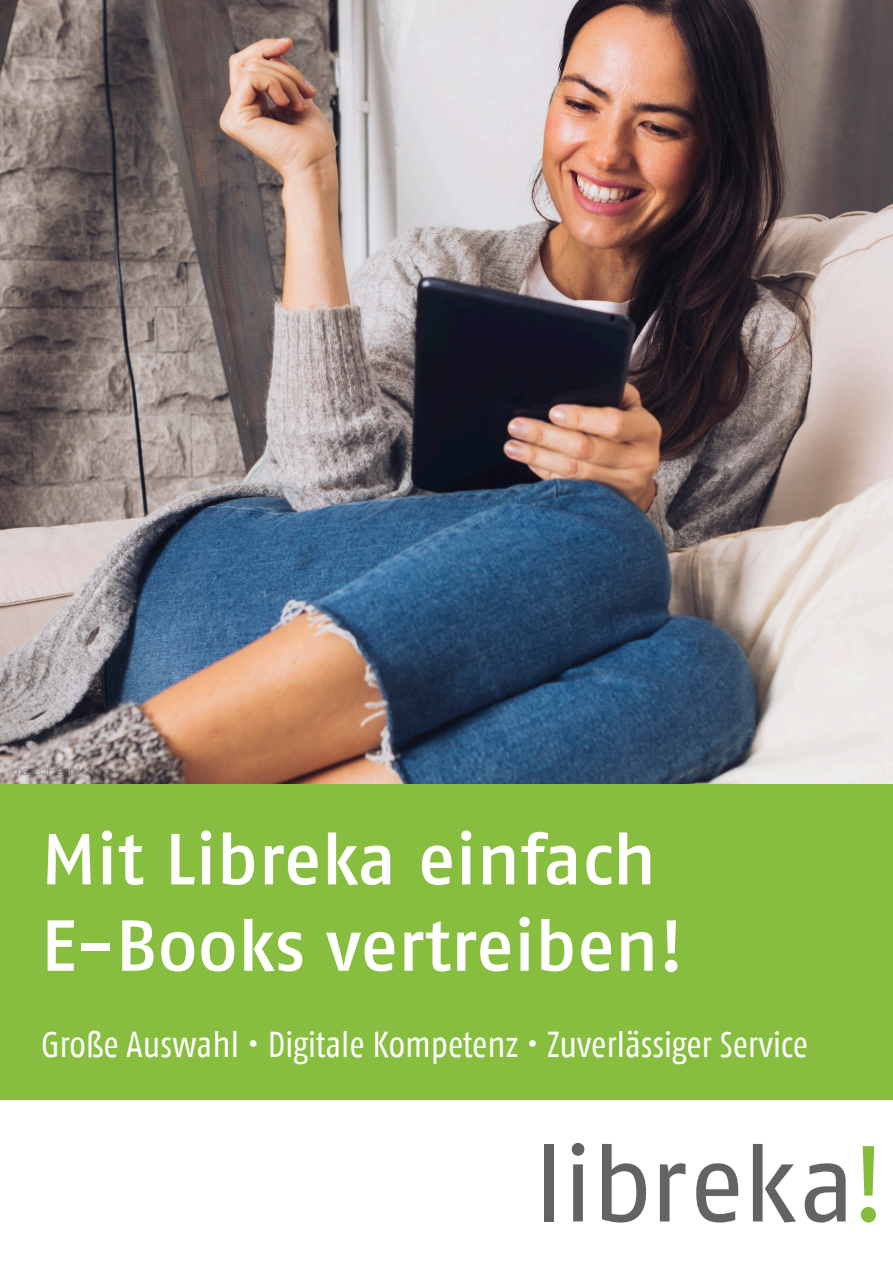
<style>
.page{position:relative;width:893px;height:1263px;background:#fff}
.page>*{position:absolute;margin:0;border:0;box-sizing:border-box;transform-origin:0 0}
.t1{font:500 72px/86.4px "Fago Pro";letter-spacing:-.005em;color:#fff}
.t2{font:36px "Fago Co Tf";color:#fff}
.t3{font:100 12px "Helvetica Neue";color:#636366}
.s1{font-family:"Fago Pro";font-weight:500}
</style>
<div class="page">
<img style="left:0;top:0;width:893px;height:784px">
<div style="left:0;top:784px;width:893px;height:316px;background:#87be3f"></div>
<div style="left:544px;top:1144px;width:10px;height:77px;background:#636366"></div>
<svg style="left:572px;top:1143px;width:12px;height:78px"></svg>
<svg style="left:602px;top:1144px;width:44px;height:78px"></svg>
<svg style="left:660px;top:1163px;width:25px;height:58px"></svg>
<svg style="left:696px;top:1163px;width:42px;height:59px"></svg>
<svg style="left:753px;top:1144px;width:43px;height:78px"></svg>
<svg style="left:805px;top:1163px;width:41px;height:59px"></svg>
<svg style="left:861px;top:1146px;width:15px;height:76px"></svg>
<p class="t3" style="left:11px;top:761px;width:100px">image: Freepik.com</p>
<p class="t1" style="left:41px;top:816px;width:644px">Mit Libreka einfach<br>E-Books vertreiben!</p>
<p class="t2" style="left:41px;top:1024px;width:768px">Große Auswahl <span class="s1">·</span> Digitale Kompetenz <span class="s1">·</span> Zuverlässiger Service</p>
</div>
